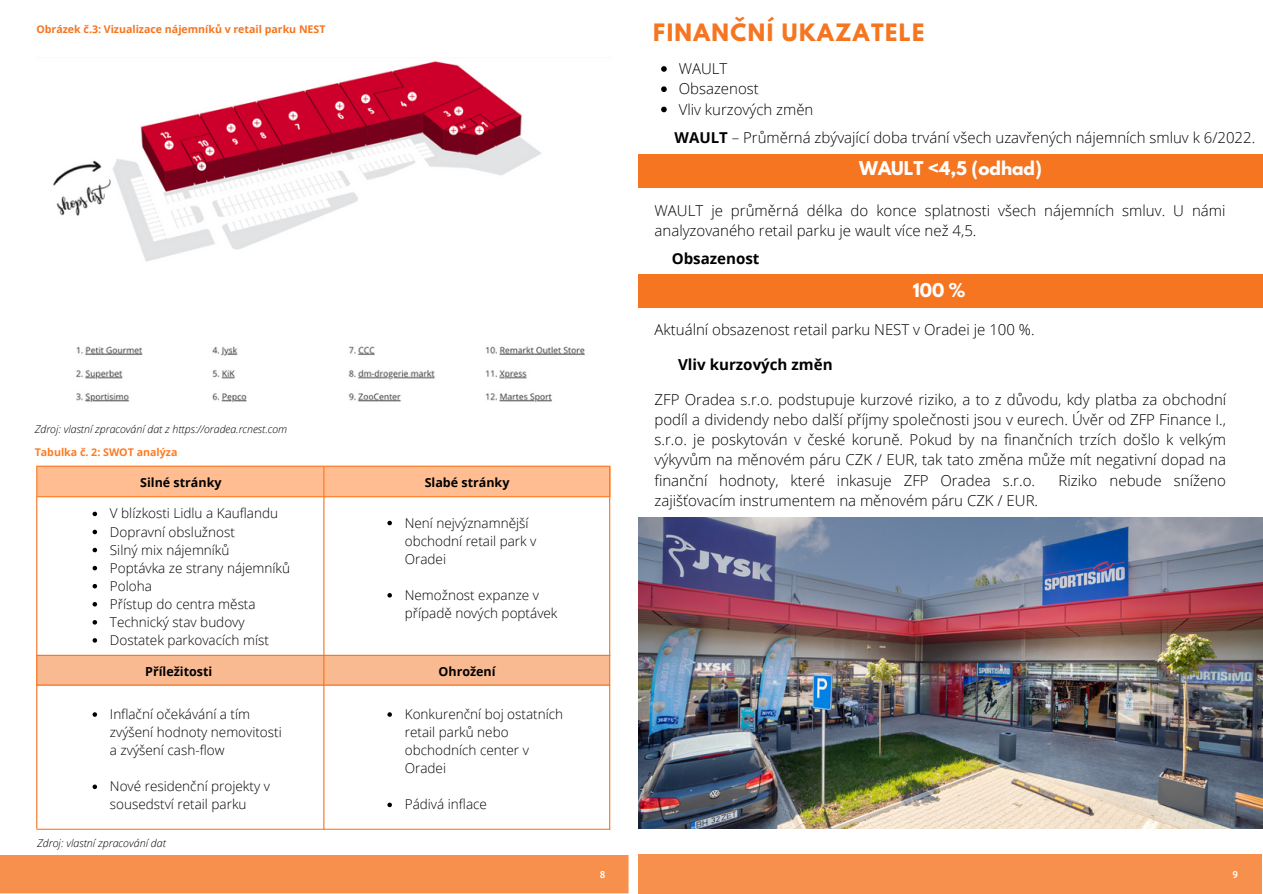
<style>
.page{position:relative;width:1263px;height:894px;background:#fff}
.page>*{position:absolute;margin:0;border:0;box-sizing:border-box;transform-origin:0 0}
.t1{font:700 21.15px "League Spartan";letter-spacing:.065em;color:#f57521}
.t2{font:700 16.8px "League Spartan";color:#fff}
.t3{font:700 15.15px "Open Sans";color:#000}
.t4{font:300 15px/20.2px "Open Sans";color:#000}
.t5{font:300 13.5px/18px "Open Sans";color:#000}
.t6{font:700 12.45px "Open Sans";color:#000}
.t7{font:italic 300 10.65px "Open Sans";color:#000}
.t8{font:700 10.65px "Open Sans";color:#f57521}
.t9{font:700 10.65px "Open Sans";color:#ff7b22}
.t10{font:10.65px "Bree Serif";color:#fff}
.s1{font-weight:700}
</style>
<div class="page">
<div style="left:0;top:854px;width:629px;height:39px;background:#f7904d"></div>
<div style="left:638px;top:854px;width:624px;height:39px;background:#f7904d"></div>
<img style="left:53px;top:61px;width:532px;height:341px">
<hr style="left:37px;top:828px;width:573px;height:1px;background:#ff7b22">
<hr style="left:37px;top:654px;width:573px;height:1px;background:#f57521">
<div style="left:36px;top:655px;width:574px;height:30px;background:#faba91"></div>
<hr style="left:36px;top:466px;width:1px;height:362px;background:#f57521">
<hr style="left:323px;top:466px;width:1px;height:362px;background:#f57521">
<hr style="left:38px;top:496px;width:572px;height:1px;background:#ff7b22">
<hr style="left:38px;top:465px;width:572px;height:1px;background:#f57521">
<div style="left:37px;top:466px;width:574px;height:30px;background:#ffbd91"></div>
<hr style="left:37px;top:684px;width:573px;height:1px;background:#f57521">
<hr style="left:609px;top:466px;width:1px;height:362px;background:#f57521">
<svg style="left:93px;top:511px;width:4px;height:5px"></svg>
<svg style="left:93px;top:529px;width:4px;height:5px"></svg>
<svg style="left:93px;top:547px;width:4px;height:5px"></svg>
<svg style="left:93px;top:565px;width:4px;height:5px"></svg>
<svg style="left:93px;top:584px;width:4px;height:4px"></svg>
<svg style="left:93px;top:602px;width:4px;height:4px"></svg>
<svg style="left:93px;top:620px;width:4px;height:4px"></svg>
<svg style="left:93px;top:638px;width:4px;height:4px"></svg>
<svg style="left:387px;top:520px;width:5px;height:5px"></svg>
<svg style="left:387px;top:593px;width:5px;height:4px"></svg>
<svg style="left:93px;top:712px;width:4px;height:4px"></svg>
<svg style="left:93px;top:784px;width:4px;height:4px"></svg>
<svg style="left:387px;top:712px;width:5px;height:4px"></svg>
<svg style="left:387px;top:802px;width:5px;height:4px"></svg>
<svg style="left:661px;top:66px;width:6px;height:6px"></svg>
<svg style="left:661px;top:86px;width:6px;height:6px"></svg>
<svg style="left:661px;top:107px;width:6px;height:5px"></svg>
<div style="left:638px;top:154px;width:625px;height:34px;background:#f57521"></div>
<div style="left:638px;top:274px;width:625px;height:34px;background:#f57521"></div>
<img style="left:638px;top:517px;width:624px;height:310px">
<p class="t8" style="left:36px;top:22px;width:291px">Obrázek č.3: Vizualizace nájemníků v retail parku NEST</p>
<p class="t7" style="left:35px;top:421px;width:254px">Zdroj: vlastní zpracování dat z https://oradea.rcnest.com</p>
<p class="t9" style="left:35px;top:445px;width:144px">Tabulka č. 2: SWOT analýza</p>
<p class="t6" style="left:140px;top:473px;width:83px">Silné stránky</p>
<p class="t6" style="left:425px;top:473px;width:86px">Slabé stránky</p>
<p class="t5" style="left:110px;top:504px;width:182px">V blízkosti Lidlu a Kauflandu<br>Dopravní obslužnost<br>Silný mix nájemníků<br>Poptávka ze strany nájemníků<br>Poloha<br>Přístup do centra města<br>Technický stav budovy<br>Dostatek parkovacích míst</p>
<p class="t5" style="left:405px;top:513px;width:133px">Není nejvýznamnější obchodní retail park v<br>Oradei</p>
<p class="t5" style="left:405px;top:585px;width:154px">Nemožnost expanze v případě nových poptávek</p>
<p class="t6" style="left:145px;top:662px;width:69px">Příležitosti</p>
<p class="t6" style="left:438px;top:662px;width:59px">Ohrožení</p>
<p class="t5" style="left:110px;top:704px;width:173px">Inflační očekávání a tím zvýšení hodnoty nemovitosti a zvýšení cash-flow</p>
<p class="t5" style="left:110px;top:776px;width:161px">Nové residenční projekty v sousedství retail parku</p>
<p class="t7" style="left:37px;top:835px;width:130px">Zdroj: vlastní zpracování dat</p>
<p class="t5" style="left:405px;top:704px;width:160px">Konkurenční boj ostatních retail parků nebo obchodních center v<br>Oradei</p>
<p class="t5" style="left:405px;top:794px;width:84px">Pádivá inflace</p>
<h1 class="t1" style="left:653px;top:22px;width:273px">FINANČNÍ UKAZATELE</h1>
<p class="t4" style="left:679px;top:58px;width:136px">WAULT<br>Obsazenost<br>Vliv kurzových změn</p>
<p class="t4" style="left:675px;top:127px;width:582px"><span class="s1">WAULT</span> – Průměrná zbývající doba trvání všech uzavřených nájemních smluv k 6/2022.</p>
<p class="t2" style="left:859px;top:160px;width:184px">WAULT &lt;4,5 (odhad)</p>
<p class="t4" style="left:654px;top:199px;width:572px">WAULT je průměrná délka do konce splatnosti všech nájemních smluv. U námi analyzovaného retail parku je wault více než 4,5.</p>
<p class="t3" style="left:672px;top:248px;width:89px">Obsazenost</p>
<p class="t2" style="left:913px;top:281px;width:54px">100 %</p>
<p class="t4" style="left:654px;top:319px;width:382px">Aktuální obsazenost retail parku NEST v Oradei je 100 %.</p>
<p class="t3" style="left:678px;top:353px;width:156px">Vliv kurzových změn</p>
<p class="t4" style="left:654px;top:389px;width:573px;text-align:justify">ZFP Oradea s.r.o. podstupuje kurzové riziko, a to z důvodu, kdy platba za obchodní podíl a dividendy nebo další příjmy společnosti jsou v eurech. Úvěr od ZFP Finance I., s.r.o. je poskytován v české koruně. Pokud by na finančních trzích došlo k velkým výkyvům na měnovém páru CZK / EUR, tak tato změna může mít negativní dopad na finanční hodnoty, které inkasuje ZFP Oradea s.r.o.</p>
<p class="t4" style="left:1059px;top:469px;width:169px">Riziko nebude sníženo</p>
<p class="t4" style="left:654px;top:489px;width:385px">zajišťovacím instrumentem na měnovém páru CZK / EUR.</p>
<p class="t10" style="left:600px;top:866px;width:7px">8</p>
<p class="t10" style="left:1232px;top:866px;width:7px">9</p>
</div>
